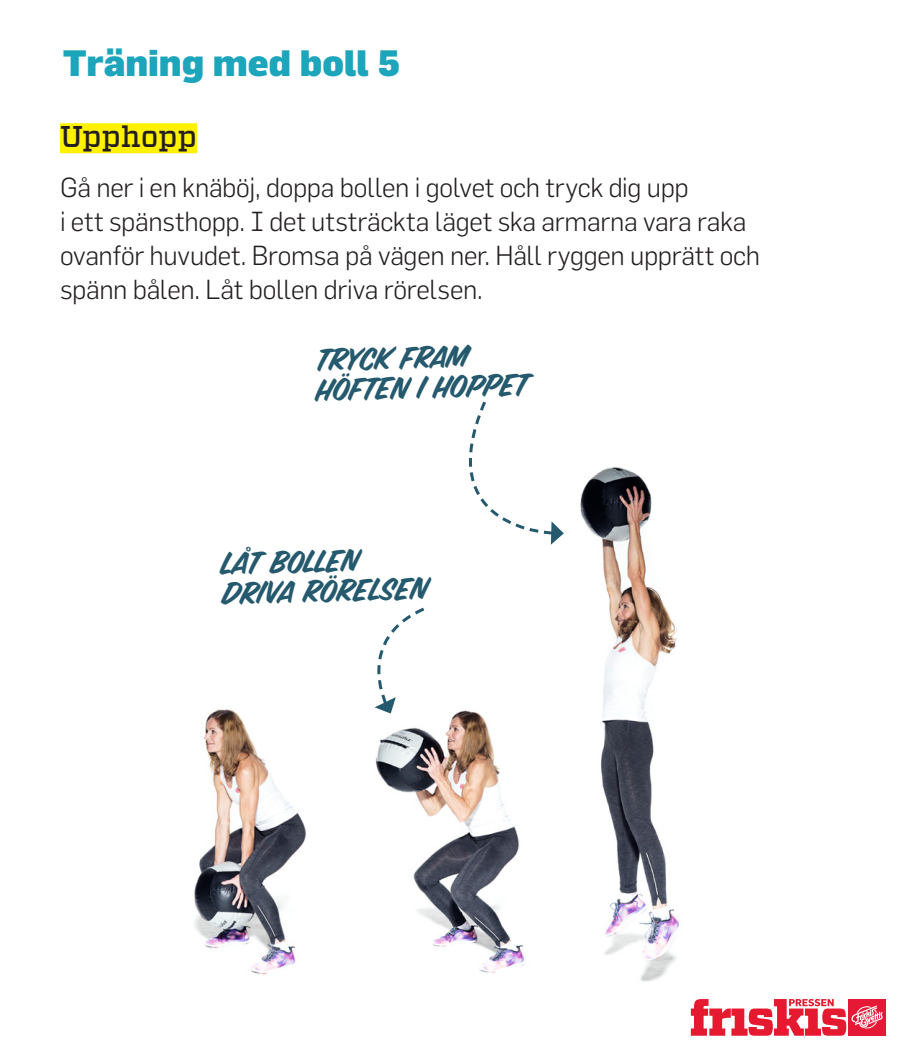
<style>
.page{position:relative;width:900px;height:1050px;background:#fff}
.page>*{position:absolute;margin:0;border:0;box-sizing:border-box;transform-origin:0 0}
.t1{font:900 36px "Flama";color:#1da5bc}
.Piltext{font:34.5px/29.7px "Sign Painter House Brush";color:#255a6e}
.Bröd_Grotesk_utan_In{font:500 30px "Vitesse";color:#231f20}
.Bröd_Grotesk_utan_In-2{font:300 27px/33.9px "Flama";letter-spacing:-.01em;color:#231f20}
</style>
<div class="page">
<div style="left:849px;top:999px;width:37px;height:37px;background:#e51836"></div>
<svg style="left:852px;top:1005px;width:31px;height:24px"></svg>
<svg style="left:691px;top:999px;width:155px;height:37px"></svg>
<div style="left:60px;top:123px;width:137px;height:30px;background:#fff101"></div>
<img style="left:194px;top:709px;width:113px;height:266px">
<img style="left:375px;top:710px;width:150px;height:263px">
<img style="left:580px;top:467px;width:99px;height:515px">
<svg style="left:469px;top:401px;width:95px;height:144px"></svg>
<svg style="left:375px;top:607px;width:53px;height:107px"></svg>
<p class="t1" style="left:63px;top:40px;width:339px">Träning med boll 5</p>
<p class="Bröd_Grotesk_utan_In" style="left:60px;top:117px;width:138px">Upphopp</p>
<p class="Bröd_Grotesk_utan_In-2" style="left:60px;top:170px;width:702px">Gå ner i en knäböj, doppa bollen i golvet och tryck dig upp<br>i ett spänsthopp. I det utsträckta läget ska armarna vara raka ovanför huvudet. Bromsa på vägen ner. Håll ryggen upprätt och spänn bålen. Låt bollen driva rörelsen.</p>
<p class="Piltext" style="left:316px;top:345px;width:215px;rotate:-1deg">Tryck fram höften i hoppet</p>
<p class="Piltext" style="left:222px;top:548px;width:208px;rotate:-1deg">låt bollen driva rörelsen</p>
</div>
